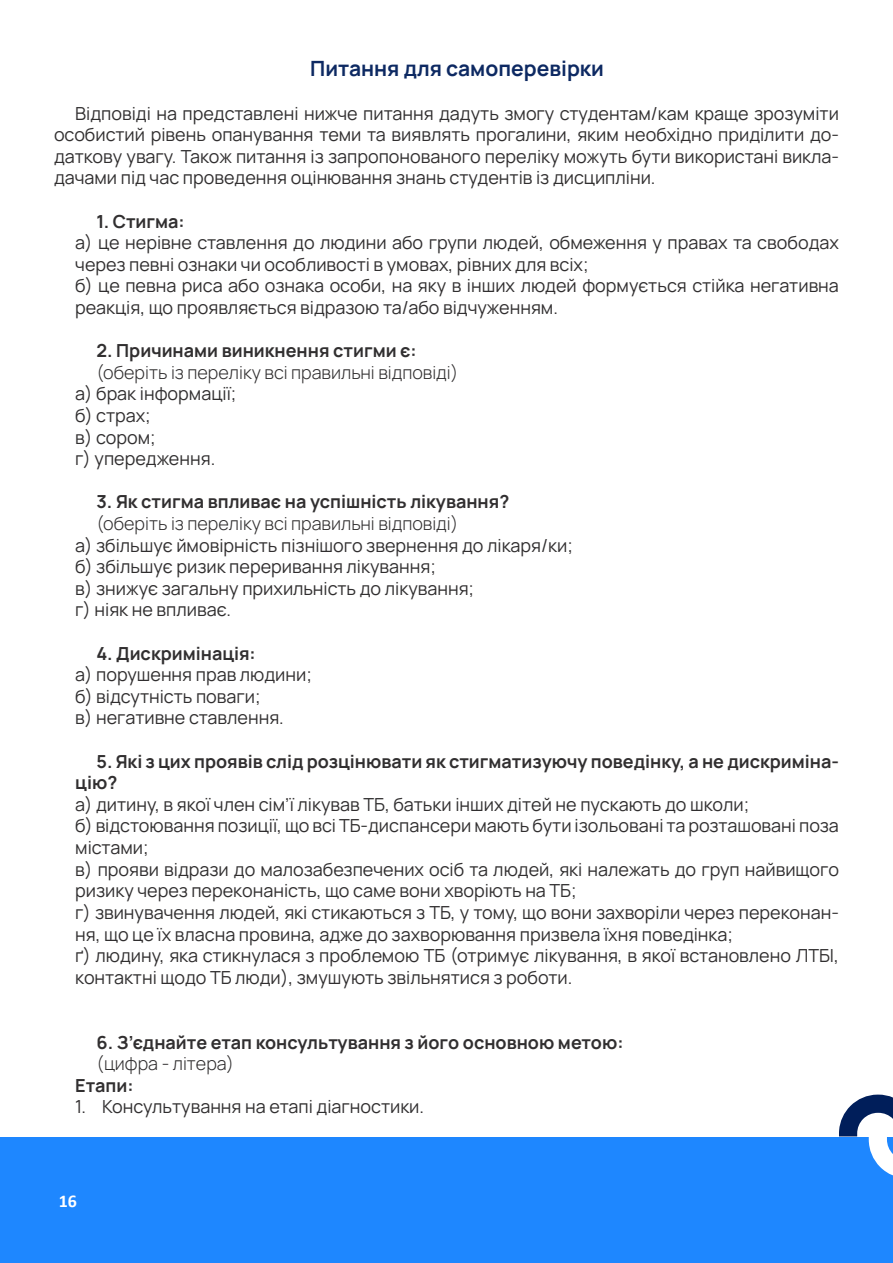
<style>
.page{position:relative;width:893px;height:1263px;background:#fff}
.page>*{position:absolute;margin:0;border:0;box-sizing:border-box;transform-origin:0 0}
.t1{font:700 21px "Manrope";color:#0d2962}
.t2{font:18px/21.6px "Manrope";color:#312f30}
.t3{font:700 18px/21.6px "Manrope";color:#312f30}
.t4{font:300 18px "Manrope";color:#312f30}
.t5{font:700 18px "Calibri";color:#fff}
</style>
<div class="page">
<div style="left:1px;top:1137px;width:892px;height:125px;background:#1e87ff"></div>
<svg style="left:839px;top:1094px;width:54px;height:82px"></svg>
<p class="t1" style="left:310px;top:54px;width:295px">Питання для самоперевірки</p>
<p class="t2" style="left:54px;top:101px;width:786px;text-align:justify;text-indent:21px">Відповіді на представлені нижче питання дадуть змогу студентам/кам краще зрозуміти особистий рівень опанування теми та виявлять прогалини, яким необхідно приділити до&shy;даткову увагу. Також питання із запропонованого переліку можуть бути використані викла&shy;дачами під час проведення оцінювання знань студентів із дисципліни.</p>
<p class="t3" style="left:97px;top:209px;width:90px">1. Стигма:</p>
<p class="t2" style="left:75px;top:231px;width:765px">а) це нерівне ставлення до людини або групи людей, обмеження у правах та свободах через певні ознаки чи особливості в умовах, рівних для всіх;</p>
<p class="t2" style="left:75px;top:274px;width:765px">б) це певна риса або ознака особи, на яку в інших людей формується стійка негативна реакція, що проявляється відразою та/або відчуженням.</p>
<p class="t3" style="left:97px;top:339px;width:322px">2. Причинами виникнення стигми є:</p>
<p class="t4" style="left:97px;top:360px;width:363px">(оберіть із переліку всі правильні відповіді)</p>
<p class="t2" style="left:75px;top:382px;width:163px">а) брак інформації;</p>
<p class="t2" style="left:75px;top:404px;width:77px">б) страх;</p>
<p class="t2" style="left:75px;top:425px;width:82px">в) сором;</p>
<p class="t2" style="left:75px;top:447px;width:141px">г) упередження.</p>
<p class="t3" style="left:97px;top:490px;width:414px">3. Як стигма впливає на успішність лікування?</p>
<p class="t4" style="left:97px;top:511px;width:363px">(оберіть із переліку всі правильні відповіді)</p>
<p class="t2" style="left:75px;top:533px;width:499px">а) збільшує ймовірність пізнішого звернення до лікаря/ки;</p>
<p class="t2" style="left:75px;top:555px;width:362px">б) збільшує ризик переривання лікування;</p>
<p class="t2" style="left:75px;top:577px;width:400px">в) знижує загальну прихильність до лікування;</p>
<p class="t2" style="left:75px;top:598px;width:157px">г) ніяк не впливає.</p>
<p class="t3" style="left:97px;top:641px;width:161px">4. Дискримінація:</p>
<p class="t2" style="left:75px;top:663px;width:238px">а) порушення прав людини;</p>
<p class="t2" style="left:75px;top:685px;width:187px">б) відсутність поваги;</p>
<p class="t2" style="left:75px;top:706px;width:210px">в) негативне ставлення.</p>
<p class="t3" style="left:75px;top:749px;width:765px;text-indent:21px">5. Які з цих проявів слід розцінювати як стигматизуючу поведінку, а не дискриміна&shy;цію?</p>
<p class="t2" style="left:75px;top:793px;width:675px">а) дитину, в якої член сім’ї лікував ТБ, батьки інших дітей не пускають до школи;</p>
<p class="t2" style="left:75px;top:814px;width:765px">б) відстоювання позиції, що всі ТБ-диспансери мають бути ізольовані та розташовані поза містами;</p>
<p class="t2" style="left:75px;top:857px;width:765px">в) прояви відрази до малозабезпечених осіб та людей, які належать до груп найвищого ризику через переконаність, що саме вони хворіють на ТБ;</p>
<p class="t2" style="left:75px;top:901px;width:765px">г) звинувачення людей, які стикаються з ТБ, у тому, що вони захворіли через переконан&shy;ня, що це їх власна провина, адже до захворювання призвела їхня поведінка;</p>
<p class="t2" style="left:75px;top:944px;width:765px">ґ) людину, яка стикнулася з проблемою ТБ (отримує лікування, в якої встановлено ЛТБІ, контактні щодо ТБ люди), змушують звільнятися з роботи.</p>
<p class="t3" style="left:97px;top:1030px;width:529px">6. З’єднайте етап консультування з його основною метою:</p>
<p class="t4" style="left:97px;top:1051px;width:139px">(цифра - літера)</p>
<p class="t3" style="left:75px;top:1073px;width:60px">Етапи:</p>
<p class="t2" style="left:75px;top:1095px;width:350px">1. Консультування на етапі діагностики.</p>
<p class="t5" style="left:59px;top:1188px;width:20px">16</p>
</div>
